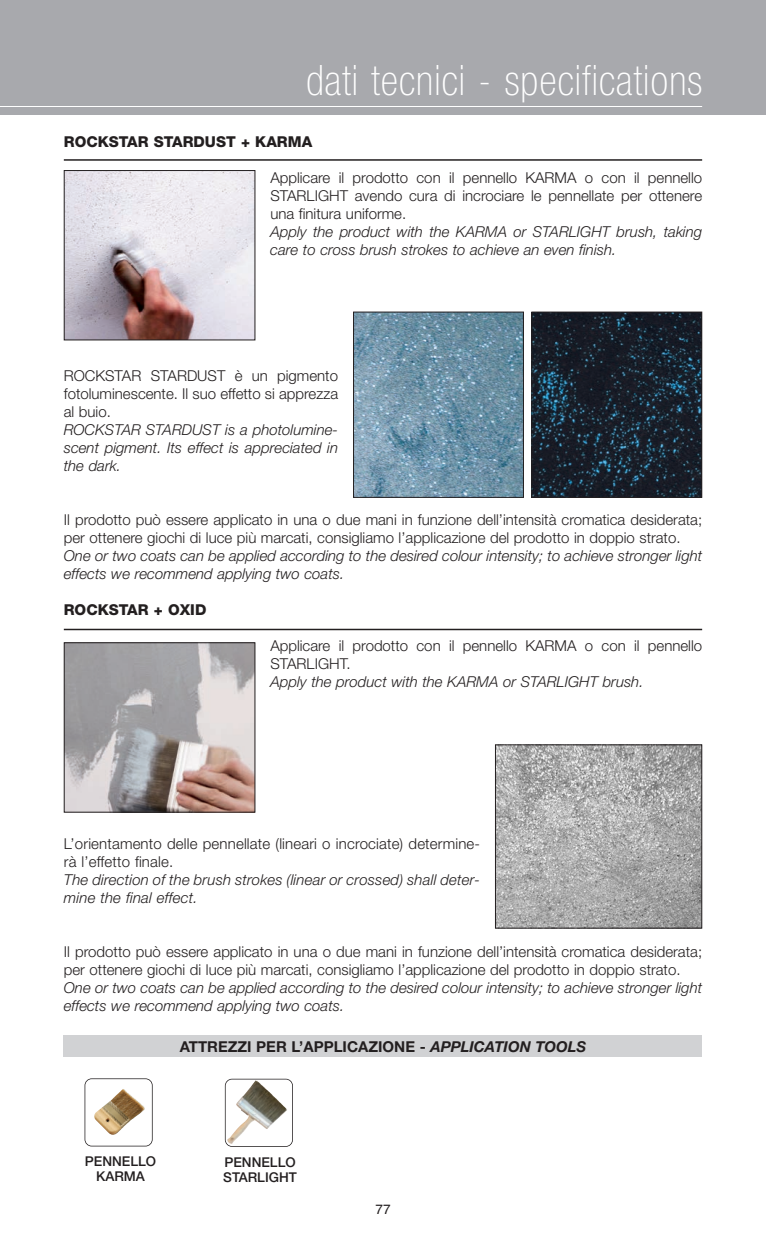
<style>
.page{position:relative;width:766px;height:1255px;background:#fff}
.page>*{position:absolute;margin:0;border:0;box-sizing:border-box;transform-origin:0 0}
.t1{font:100 condensed 42px "Helvetica Neue";letter-spacing:.025em;color:#fff}
.t2{font:300 15px/18px "Helvetica Neue";color:#231f20}
.t3{font:italic 300 15px/18px "Helvetica Neue";color:#231f20}
.t4{font:700 15px "Helvetica Neue";color:#231f20}
.t5{font:800 15px "Helvetica Neue";color:#231f20}
.t6{font:500 13.5px/15px "Helvetica Neue";color:#231f20;text-align:center}
.t7{font:13.5px "Helvetica";color:#231f20}
.s1{font-style:italic}
</style>
<div class="page">
<div style="left:0;top:0;width:765px;height:115px;background:#a8a9ad"></div>
<hr style="left:0;top:106px;width:702px;height:1px;background:#fff">
<div style="left:64px;top:1035px;width:638px;height:21px;background:#d1d2d4"></div>
<img style="left:66px;top:172px;width:187px;height:166px">
<div style="left:64px;top:170px;width:191px;height:170px;border:1px solid #231f20"></div>
<hr style="left:64px;top:159px;width:638px;height:2px;background:#231f20">
<img style="left:355px;top:314px;width:166px;height:181px">
<div style="left:353px;top:312px;width:170px;height:185px;border:1px solid #231f20"></div>
<img style="left:66px;top:644px;width:187px;height:166px">
<div style="left:64px;top:642px;width:191px;height:170px;border:1px solid #231f20"></div>
<hr style="left:64px;top:628px;width:638px;height:2px;background:#231f20">
<img style="left:497px;top:746px;width:203px;height:180px">
<div style="left:495px;top:744px;width:207px;height:184px;border:1px solid #231f20"></div>
<img style="left:94px;top:1089px;width:51px;height:46px">
<div style="left:84px;top:1078px;width:69px;height:68px;border:2px solid #231f20;border-radius:7px"></div>
<img style="left:228px;top:1081px;width:59px;height:62px">
<div style="left:225px;top:1078px;width:68px;height:68px;border:2px solid #231f20;border-radius:7px"></div>
<img style="left:533px;top:314px;width:167px;height:181px">
<div style="left:531px;top:312px;width:171px;height:185px;border:1px solid #231f20"></div>
<h1 class="t1" style="left:306px;top:65px;width:397px">dati tecnici - specifications</h1>
<p class="t5" style="left:64px;top:136px;width:250px">ROCKSTAR STARDUST + KARMA</p>
<p class="t2" style="left:270px;top:170px;width:433px;text-align:justify">Applicare il prodotto con il pennello KARMA o con il pennello STARLIGHT avendo cura di incrociare le pennellate per ottenere una finitura uniforme.</p>
<p class="t3" style="left:270px;top:224px;width:433px">Apply the product with the KARMA or STARLIGHT brush, taking care to cross brush strokes to achieve an even finish.</p>
<p class="t2" style="left:64px;top:368px;width:276px;text-align:justify">ROCKSTAR STARDUST è un pigmento fotoluminescente. Il suo effetto si apprezza al buio.</p>
<p class="t3" style="left:64px;top:422px;width:276px;text-align:justify">ROCKSTAR STARDUST is a photolumine&shy;scent pigment. Its effect is appreciated in the dark.</p>
<p class="t2" style="left:64px;top:512px;width:639px">Il prodotto può essere applicato in una o due mani in funzione dell’intensità cromatica desiderata; per ottenere giochi di luce più marcati, consigliamo l’applicazione del prodotto in doppio strato.</p>
<p class="t3" style="left:64px;top:548px;width:639px">One or two coats can be applied according to the desired colour intensity; to achieve stronger light effects we recommend applying two coats.</p>
<p class="t5" style="left:64px;top:604px;width:144px">ROCKSTAR + OXID</p>
<p class="t2" style="left:270px;top:638px;width:433px">Applicare il prodotto con il pennello KARMA o con il pennello<br>STARLIGHT.</p>
<p class="t3" style="left:270px;top:674px;width:374px">Apply the product with the KARMA or STARLIGHT brush.</p>
<p class="t2" style="left:64px;top:836px;width:417px">L’orientamento delle pennellate (lineari o incrociate) determine&shy;rà l’effetto finale.</p>
<p class="t3" style="left:64px;top:872px;width:417px">The direction of the brush strokes (linear or crossed) shall deter&shy;mine the final effect.</p>
<p class="t2" style="left:64px;top:944px;width:639px">Il prodotto può essere applicato in una o due mani in funzione dell’intensità cromatica desiderata; per ottenere giochi di luce più marcati, consigliamo l’applicazione del prodotto in doppio strato.</p>
<p class="t3" style="left:64px;top:980px;width:639px">One or two coats can be applied according to the desired colour intensity; to achieve stronger light effects we recommend applying two coats.</p>
<p class="t4" style="left:180px;top:1040px;width:408px">ATTREZZI PER L’APPLICAZIONE - <span class="s1">APPLICATION TOOLS</span></p>
<p class="t6" style="left:85px;top:1155px;width:73px">PENNELLO<br>KARMA</p>
<p class="t6" style="left:223px;top:1156px;width:75px;text-align:left">PENNELLO<br>STARLIGHT</p>
<p class="t7" style="left:375px;top:1204px;width:17px">77</p>
</div>
